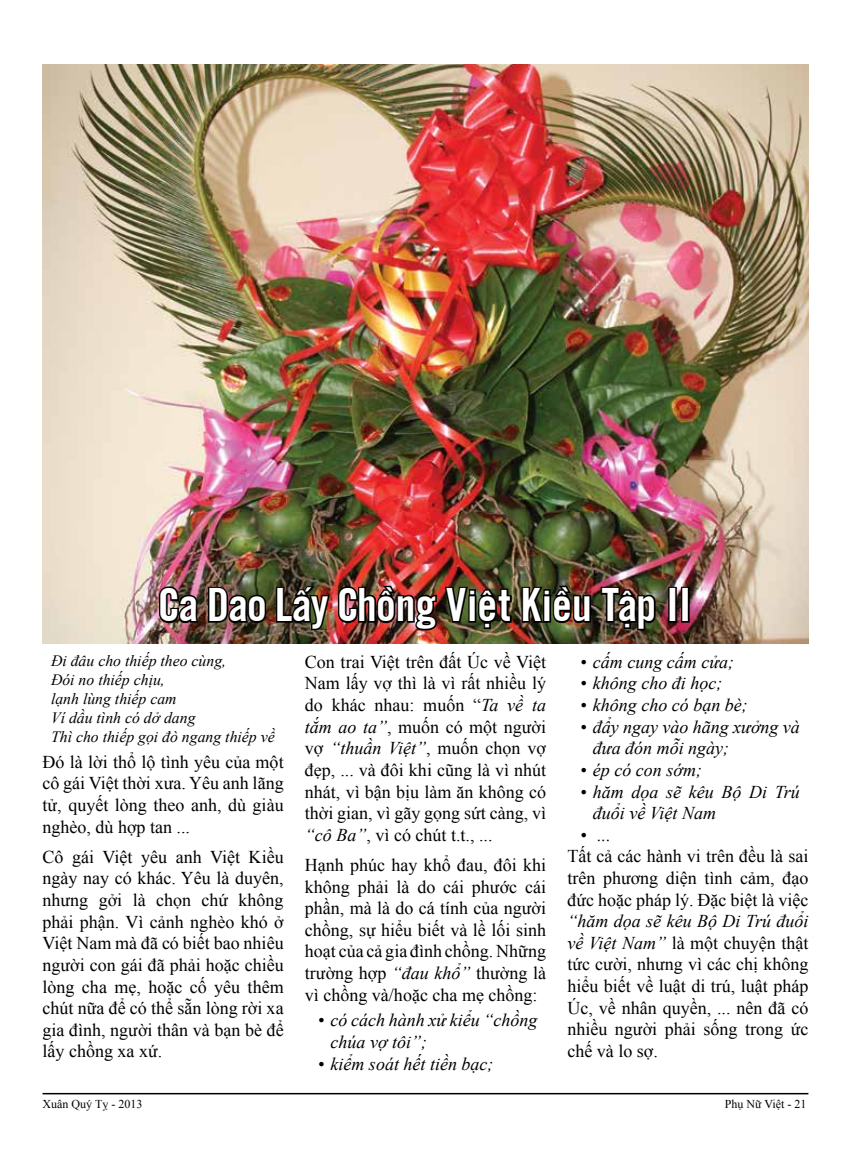
<style>
.page{position:relative;width:851px;height:1149px;background:#fff}
.page>*{position:absolute;margin:0;border:0;box-sizing:border-box;transform-origin:0 0}
.t1{font:45px "VNU Commerce Condensed Bold";color:#fff}
.t2{font:18px/21.6px "Times New Roman";color:#000;text-align:justify}
.t3{font:italic 18px/21.6px "Times New Roman";color:#000}
.t4{font:italic 15.75px/18.9px "Times New Roman";color:#000}
.t5{font:12px "Times New Roman";color:#000}
.s1{font-style:italic}
</style>
<div class="page">
<hr style="left:43px;top:1092px;width:765px;height:1px;background:#000">
<img style="left:43px;top:64px;width:765px;height:578px">
<img style="left:157px;top:584px;width:43px;height:41px">
<svg style="left:206px;top:585px;width:62px;height:39px;background:#30291c"></svg>
<img style="left:274px;top:583px;width:239px;height:48px">
<img style="left:520px;top:583px;width:72px;height:42px">
<img style="left:599px;top:585px;width:58px;height:46px">
<div style="left:668px;top:586px;width:8px;height:36px;border:3px solid #000"></div>
<div style="left:681px;top:586px;width:8px;height:36px;border:3px solid #000"></div>
<h1 class="t1" style="left:159px;top:576px;width:534px">Ca Dao Lấy Chồng Việt Kiều Tập II</h1>
<p class="t4" style="left:51px;top:651px;width:225px">Đi đâu cho thiếp theo cùng,<br>Đói no thiếp chịu,<br>lạnh lùng thiếp cam<br>Ví dầu tình có dở dang<br>Thì cho thiếp gọi đò ngang thiếp về</p>
<p class="t2" style="left:43px;top:750px;width:242px">Đó là lời thổ lộ tình yêu của một cô gái Việt thời xưa. Yêu anh lãng tử, quyết lòng theo anh, dù giàu nghèo, dù hợp tan ...</p>
<p class="t2" style="left:43px;top:845px;width:243px">Cô gái Việt yêu anh Việt Kiều ngày nay có khác. Yêu là duyên, nhưng gởi là chọn chứ không phải phận. Vì cảnh nghèo khó ở Việt Nam mà đã có biết bao nhiêu người con gái đã phải hoặc chiều lòng cha mẹ, hoặc cố yêu thêm chút nữa để có thể sẵn lòng rời xa gia đình, người thân và bạn bè để lấy chồng xa xứ.</p>
<p class="t2" style="left:305px;top:650px;width:243px;text-align:left">Con trai Việt trên đất Úc về Việt Nam lấy vợ thì là vì rất nhiều lý do khác nhau: muốn “<span class="s1">Ta về ta tắm ao ta”</span>, muốn có một người vợ <span class="s1">“thuần Việt”</span>, muốn chọn vợ đẹp, ... và đôi khi cũng là vì nhút nhát, vì bận bịu làm ăn không có thời gian, vì gãy gọng sứt càng, vì <span class="s1">“cô Ba”</span>, vì có chút t.t., ...</p>
<p class="t2" style="left:305px;top:853px;width:242px">Hạnh phúc hay khổ đau, đôi khi không phải là do cái phước cái phần, mà là do cá tính của người chồng, sự hiểu biết và lề lối sinh hoạt của cả gia đình chồng. Những trường hợp <span class="s1">“đau khổ”</span> thường là vì chồng và/hoặc cha mẹ chồng:</p>
<p class="t3" style="left:330px;top:1008px;width:208px;text-indent:-13px">• có cách hành xử kiểu “chồng chúa vợ tôi”;</p>
<p class="t3" style="left:317px;top:1052px;width:177px">• kiểm soát hết tiền bạc;</p>
<p class="t3" style="left:580px;top:650px;width:156px">• cấm cung cấm cửa;</p>
<p class="t3" style="left:580px;top:672px;width:144px">• không cho đi học;</p>
<p class="t3" style="left:580px;top:693px;width:169px">• không cho có bạn bè;</p>
<p class="t3" style="left:592px;top:715px;width:208px;text-indent:-13px">• đẩy ngay vào hãng xưởng và đưa đón mỗi ngày;</p>
<p class="t3" style="left:580px;top:758px;width:123px">• ép có con sớm;</p>
<p class="t3" style="left:592px;top:780px;width:208px;text-indent:-13px">• hăm dọa sẽ kêu Bộ Di Trú đuổi về Việt Nam</p>
<p class="t3" style="left:580px;top:823px;width:32px">• ...</p>
<p class="t2" style="left:567px;top:845px;width:242px">Tất cả các hành vi trên đều là sai trên phương diện tình cảm, đạo đức hoặc pháp lý . Đặc biệt là việc</p>
<p class="t2" style="left:567px;top:909px;width:242px"><span class="s1">“hăm dọa sẽ kêu Bộ Di Trú đuổi về Việt Nam”</span> là một chuyện thật tức cười, nhưng vì các chị không hiểu biết về luật di trú, luật pháp Úc, về nhân quyền, ... nên đã có nhiều người phải sống trong ức chế và lo sợ.</p>
<p class="t5" style="left:43px;top:1095px;width:101px">Xuân Quý Tỵ - 2013</p>
<p class="t5" style="left:724px;top:1095px;width:83px">Phụ Nữ Việt - 21</p>
</div>
